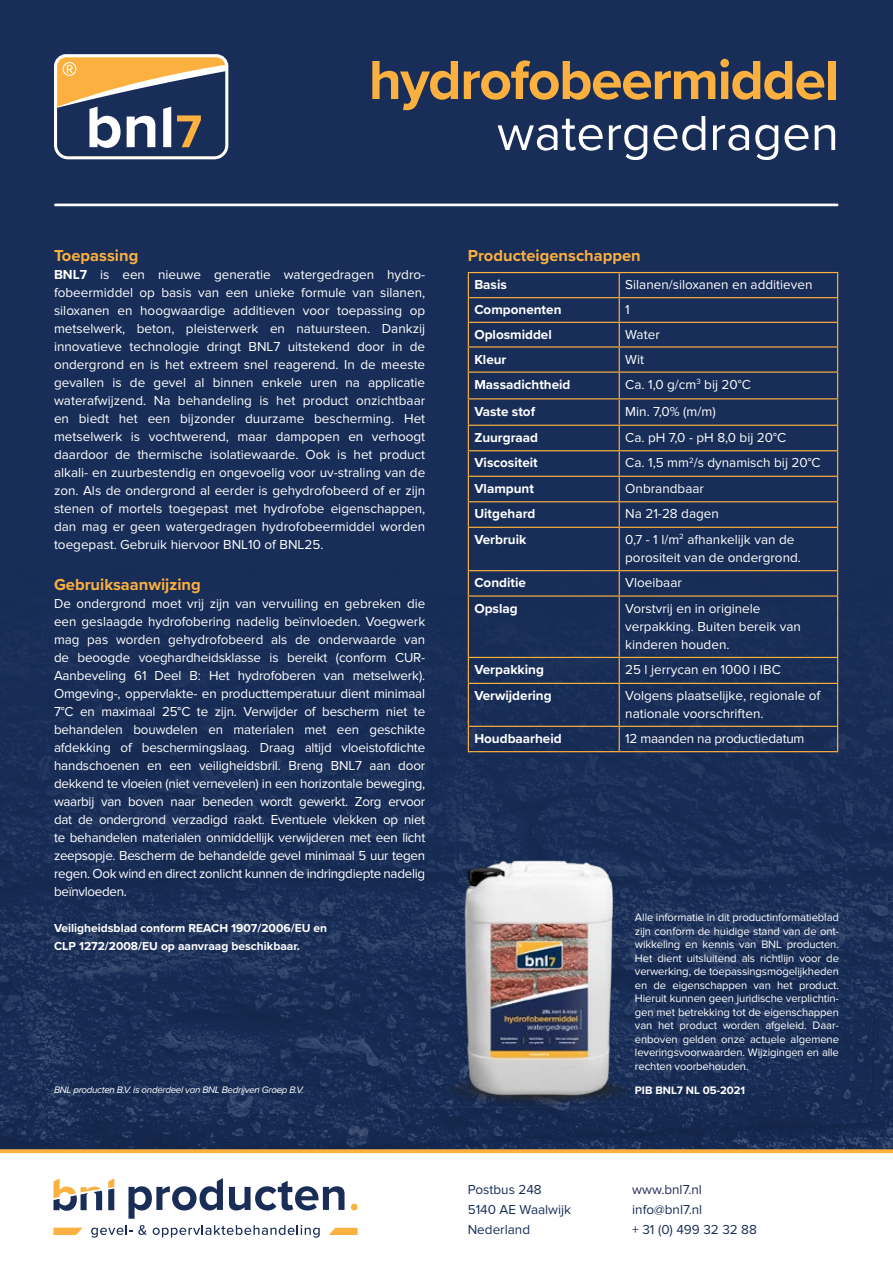
<style>
.page{position:relative;width:893px;height:1263px;background:#182d57}
.page>*{position:absolute;margin:0;border:0;box-sizing:border-box;transform-origin:0 0}
.t1{font:700 57px "Proxima Nova";letter-spacing:-.025em;color:#fbb040}
.t2{font:51px "Proxima Nova";color:#fff}
.t3{font:700 16.5px "Proxima Nova";color:#fbb040}
.t4{font:13.5px/18px "Proxima Nova";color:#fff}
.t5{font:700 13.5px "Proxima Nova";color:#fff}
.t6{font:13.5px/19.5px "Proxima Nova";color:#182d57}
.t7{font:13.5px "Proxima Nova";letter-spacing:-.02em;color:#fff}
.t8{font:13.5px "Proxima Nova";color:#272c58}
.t9{font:700 12px/18px "Proxima Nova";color:#fff}
.t10{font:11.25px/13.5px "Proxima Nova";letter-spacing:-.01em;color:#fff;text-align:justify}
.t11{font:700 11.25px "Proxima Nova";color:#fff}
.t12{font:italic 9.75px "Proxima Nova";letter-spacing:-.03em;color:#fff}
.s1{font-weight:700}
</style>
<div class="page">
<img style="left:0;top:557px;width:893px;height:592px">
<hr style="left:468px;top:297px;width:151px;height:1px;background:#fbb040">
<hr style="left:619px;top:297px;width:219px;height:1px;background:#fbb040">
<hr style="left:468px;top:322px;width:151px;height:1px;background:#fbb040">
<hr style="left:619px;top:322px;width:219px;height:1px;background:#fbb040">
<hr style="left:468px;top:346px;width:151px;height:2px;background:#fbb040">
<hr style="left:619px;top:346px;width:219px;height:2px;background:#fbb040">
<hr style="left:468px;top:371px;width:151px;height:2px;background:#fbb040">
<hr style="left:619px;top:371px;width:219px;height:2px;background:#fbb040">
<hr style="left:468px;top:398px;width:151px;height:1px;background:#fbb040">
<hr style="left:619px;top:398px;width:219px;height:1px;background:#fbb040">
<hr style="left:468px;top:425px;width:151px;height:1px;background:#fbb040">
<hr style="left:619px;top:425px;width:219px;height:1px;background:#fbb040">
<hr style="left:468px;top:450px;width:151px;height:1px;background:#fbb040">
<hr style="left:619px;top:450px;width:219px;height:1px;background:#fbb040">
<hr style="left:468px;top:476px;width:151px;height:1px;background:#fbb040">
<hr style="left:619px;top:476px;width:219px;height:1px;background:#fbb040">
<hr style="left:468px;top:501px;width:151px;height:1px;background:#fbb040">
<hr style="left:619px;top:501px;width:219px;height:1px;background:#fbb040">
<hr style="left:468px;top:527px;width:151px;height:1px;background:#fbb040">
<hr style="left:619px;top:527px;width:219px;height:1px;background:#fbb040">
<hr style="left:468px;top:570px;width:151px;height:1px;background:#fbb040">
<hr style="left:619px;top:570px;width:219px;height:1px;background:#fbb040">
<hr style="left:468px;top:595px;width:151px;height:2px;background:#fbb040">
<hr style="left:619px;top:595px;width:219px;height:2px;background:#fbb040">
<hr style="left:468px;top:657px;width:151px;height:1px;background:#fbb040">
<hr style="left:619px;top:657px;width:219px;height:1px;background:#fbb040">
<hr style="left:468px;top:683px;width:151px;height:1px;background:#fbb040">
<hr style="left:619px;top:683px;width:219px;height:1px;background:#fbb040">
<hr style="left:468px;top:726px;width:151px;height:1px;background:#fbb040">
<hr style="left:619px;top:726px;width:219px;height:1px;background:#fbb040">
<hr style="left:468px;top:751px;width:151px;height:1px;background:#fbb040">
<hr style="left:619px;top:751px;width:219px;height:1px;background:#fbb040">
<hr style="left:468px;top:272px;width:151px;height:1px;background:#fbb040">
<hr style="left:619px;top:272px;width:219px;height:1px;background:#fbb040">
<svg style="left:468px;top:273px;width:1px;height:254px"></svg>
<svg style="left:619px;top:273px;width:1px;height:254px"></svg>
<svg style="left:837px;top:273px;width:1px;height:254px"></svg>
<hr style="left:468px;top:528px;width:1px;height:42px;background:#fbb040">
<hr style="left:619px;top:528px;width:1px;height:42px;background:#fbb040">
<hr style="left:837px;top:528px;width:1px;height:42px;background:#fbb040">
<svg style="left:468px;top:571px;width:1px;height:24px"></svg>
<svg style="left:619px;top:571px;width:1px;height:24px"></svg>
<svg style="left:837px;top:571px;width:1px;height:24px"></svg>
<hr style="left:468px;top:597px;width:1px;height:60px;background:#fbb040">
<hr style="left:619px;top:597px;width:1px;height:60px;background:#fbb040">
<hr style="left:837px;top:597px;width:1px;height:60px;background:#fbb040">
<svg style="left:468px;top:658px;width:1px;height:25px"></svg>
<svg style="left:619px;top:658px;width:1px;height:25px"></svg>
<svg style="left:837px;top:658px;width:1px;height:25px"></svg>
<hr style="left:468px;top:684px;width:1px;height:42px;background:#fbb040">
<hr style="left:619px;top:684px;width:1px;height:42px;background:#fbb040">
<hr style="left:837px;top:684px;width:1px;height:42px;background:#fbb040">
<svg style="left:468px;top:727px;width:1px;height:24px"></svg>
<svg style="left:619px;top:727px;width:1px;height:24px"></svg>
<svg style="left:837px;top:727px;width:1px;height:24px"></svg>
<div style="left:0;top:1149px;width:893px;height:114px;background:#fff"></div>
<svg style="left:54px;top:54px;width:174px;height:105px"></svg>
<svg style="left:129px;top:1178px;width:94px;height:41px"></svg>
<svg style="left:229px;top:1181px;width:115px;height:29px"></svg>
<div style="left:351px;top:1204px;width:7px;height:6px;background:#fbb040;border-radius:50%"></div>
<svg style="left:53px;top:1178px;width:49px;height:33px"></svg>
<svg style="left:108px;top:1178px;width:6px;height:32px"></svg>
<svg style="left:91px;top:1225px;width:56px;height:13px"></svg>
<svg style="left:153px;top:1225px;width:167px;height:13px;background:#c8cdd7"></svg>
<svg style="left:329px;top:1228px;width:29px;height:7px"></svg>
<svg style="left:53px;top:1227px;width:30px;height:8px"></svg>
<hr style="left:55px;top:204px;width:782px;height:2px;background:#fff">
<img style="left:411px;top:834px;width:249px;height:298px">
<h1 class="t1" style="left:369px;top:38px;width:472px">hydrofobeermiddel</h1>
<h2 class="t2" style="left:497px;top:104px;width:343px">watergedragen</h2>
<p class="t3" style="left:54px;top:244px;width:86px">Toepassing</p>
<p class="t4" style="left:54px;top:266px;width:373px;text-align:justify"><span class="s1">BNL7</span> is een nieuwe generatie watergedragen hydro&shy;fobeermiddel op basis van een unieke formule van silanen, siloxanen en hoogwaardige additieven voor toepassing op metselwerk, beton, pleisterwerk en natuursteen. Dankzij innovatieve technologie dringt BNL7 uitstekend door in de ondergrond en is het extreem snel reagerend. In de meeste gevallen is de gevel al binnen enkele uren na applicatie waterafwijzend. Na behandeling is het product onzichtbaar en biedt het een bijzonder duurzame bescherming. Het metselwerk is vochtwerend, maar dampopen en verhoogt daardoor de thermische isolatiewaarde. Ook is het product alkali- en zuurbestendig en ongevoelig voor uv-straling van de zon. Als de ondergrond al eerder is gehydrofobeerd of er zijn stenen of mortels toegepast met hydrofobe eigenschappen, dan mag er geen watergedragen hydrofobeermiddel worden toegepast. Gebruik hiervoor BNL10 of BNL25.</p>
<p class="t3" style="left:54px;top:572px;width:148px">Gebruiksaanwijzing</p>
<p class="t4" style="left:54px;top:595px;width:373px;text-align:justify">De ondergrond moet vrij zijn van vervuiling en gebreken die een geslaagde hydrofobering nadelig beïnvloeden. Voegwerk mag pas worden gehydrofobeerd als de onderwaarde van de beoogde voeghardheidsklasse is bereikt (conform CUR-Aanbeveling 61 Deel B: Het hydrofoberen van metselwerk).<br>Omgeving-, oppervlakte- en producttemperatuur dient minimaal 7°C en maximaal 25°C te zijn. Verwijder of bescherm niet te behandelen bouwdelen en materialen met een geschikte afdekking of beschermingslaag. Draag altijd vloeistofdichte handschoenen en een veiligheidsbril. Breng BNL7 aan door dekkend te vloeien (niet vernevelen) in een horizontale beweging, waarbij van boven naar beneden wordt gewerkt. Zorg ervoor dat de ondergrond verzadigd raakt. Eventuele vlekken op niet te behandelen materialen onmiddellijk verwijderen met een licht zeepsopje. Bescherm de behandelde gevel minimaal 5 uur tegen regen. Ook wind en direct zonlicht kunnen de indringdiepte nadelig beïnvloeden.</p>
<p class="t9" style="left:54px;top:919px;width:275px">Veiligheidsblad conform REACH 1907/2006/EU en<br>CLP 1272/2008/EU op aanvraag beschikbaar.</p>
<p class="t12" style="left:54px;top:1083px;width:251px">BNL producten B.V. is onderdeel van BNL Bedrijven Groep B.V.</p>
<p class="t3" style="left:468px;top:244px;width:174px">Producteigenschappen</p>
<p class="t5" style="left:474px;top:275px;width:34px">Basis</p>
<p class="t4" style="left:625px;top:276px;width:189px">Silanen/siloxanen en additieven</p>
<p class="t5" style="left:474px;top:300px;width:89px">Componenten</p>
<p class="t4" style="left:625px;top:301px;width:6px">1</p>
<p class="t5" style="left:474px;top:324px;width:79px">Oplosmiddel</p>
<p class="t4" style="left:625px;top:326px;width:36px">Water</p>
<p class="t5" style="left:474px;top:349px;width:34px">Kleur</p>
<p class="t4" style="left:625px;top:350px;width:20px">Wit</p>
<p class="t5" style="left:474px;top:374px;width:98px">Massadichtheid</p>
<p class="t4" style="left:625px;top:375px;width:127px">Ca. 1,0 g/cm<sup>3</sup> bij 20°C</p>
<p class="t5" style="left:474px;top:401px;width:62px">Vaste stof</p>
<p class="t4" style="left:625px;top:402px;width:92px">Min. 7,0% (m/m)</p>
<p class="t5" style="left:474px;top:427px;width:65px">Zuurgraad</p>
<p class="t4" style="left:625px;top:429px;width:162px">Ca. pH 7,0 - pH 8,0 bij 20°C</p>
<p class="t5" style="left:474px;top:453px;width:65px">Viscositeit</p>
<p class="t4" style="left:625px;top:454px;width:197px">Ca. 1,5 mm<sup>2</sup>/s dynamisch bij 20°C</p>
<p class="t5" style="left:474px;top:478px;width:61px">Vlampunt</p>
<p class="t4" style="left:625px;top:480px;width:80px">Onbrandbaar</p>
<p class="t5" style="left:474px;top:504px;width:63px">Uitgehard</p>
<p class="t4" style="left:625px;top:505px;width:95px">Na 21-28 dagen</p>
<p class="t5" style="left:474px;top:529px;width:53px">Verbruik</p>
<p class="t4" style="left:625px;top:531px;width:177px">0,7 - 1 l/m<sup>2</sup> afhankelijk van de porositeit van de ondergrond.</p>
<p class="t5" style="left:474px;top:573px;width:53px">Conditie</p>
<p class="t4" style="left:625px;top:574px;width:58px">Vloeibaar</p>
<p class="t5" style="left:474px;top:598px;width:45px">Opslag</p>
<p class="t4" style="left:625px;top:599px;width:177px">Vorstvrij en in originele verpakking. Buiten bereik van kinderen houden.</p>
<p class="t5" style="left:474px;top:659px;width:71px">Verpakking</p>
<p class="t4" style="left:625px;top:661px;width:157px">25 l jerrycan en 1000 l IBC</p>
<p class="t5" style="left:474px;top:685px;width:79px">Verwijdering</p>
<p class="t4" style="left:625px;top:687px;width:197px">Volgens plaatselijke, regionale of nationale voorschriften.</p>
<p class="t5" style="left:474px;top:728px;width:89px">Houdbaarheid</p>
<p class="t7" style="left:625px;top:731px;width:181px">12 maanden na productiedatum</p>
<p class="t10" style="left:635px;top:911px;width:206px">Alle informatie in dit productinformatieblad zijn conform de huidige stand van de ont&shy;wikkeling en kennis van BNL producten.<br>Het dient uitsluitend als richtlijn voor de verwerking, de toepassingsmogelijkheden en de eigenschappen van het product.<br>Hieruit kunnen geen juridische verplichtin&shy;gen met betrekking tot de eigenschappen van het product worden afgeleid. Daar&shy;enboven gelden onze actuele algemene leveringsvoorwaarden. Wijzigingen en alle rechten voorbehouden.</p>
<p class="t11" style="left:635px;top:1082px;width:112px">PIB BNL7 NL 05-2021</p>
<p class="t6" style="left:468px;top:1180px;width:105px">Postbus 248<br>5140 AE Waalwijk<br>Nederland</p>
<p class="t8" style="left:632px;top:1182px;width:71px">www.bnl7.nl</p>
<p class="t6" style="left:632px;top:1200px;width:126px">info@bnl7.nl<br>+ 31 (0) 499 32 32 88</p>
</div>
